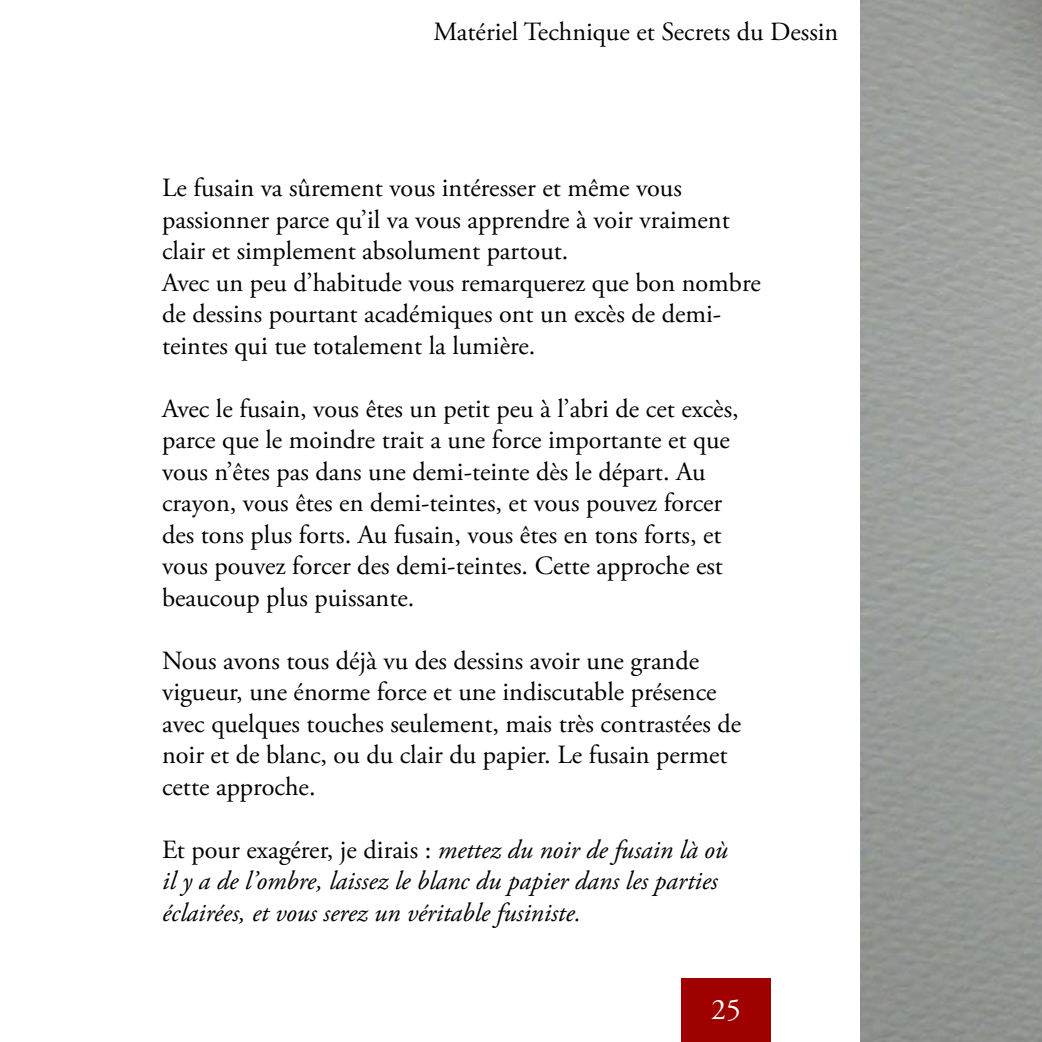
<style>
.page{position:relative;width:1042px;height:1042px;background:#fff}
.page>*{position:absolute;margin:0;border:0;box-sizing:border-box;transform-origin:0 0}
.t1{font:29.75px "Adobe Garamond Pro";color:#fff}
.t2{font:26.25px/31.5px "Adobe Garamond Pro";color:#000}
.t3{font:italic 26.25px/31.5px "Adobe Garamond Pro";color:#000}
.s1{font-style:normal}
</style>
<div class="page">
<div style="left:681px;top:979px;width:90px;height:63px;background:#9f0000"></div>
<p class="t2" style="left:433px;top:16px;width:406px">Matériel Technique et Secrets du Dessin</p>
<p class="t2" style="left:162px;top:173px;width:600px">Le fusain va sûrement vous intéresser et même vous passionner parce qu’il va vous apprendre à voir vraiment clair et simplement absolument partout.<br>Avec un peu d’habitude vous remarquerez que bon nombre de dessins pourtant académiques ont un excès de demi&shy;teintes qui tue totalement la lumière.</p>
<p class="t2" style="left:162px;top:393px;width:578px">Avec le fusain, vous êtes un petit peu à l’abri de cet excès, parce que le moindre trait a une force importante et que vous n’êtes pas dans une demi-teinte dès le départ. Au crayon, vous êtes en demi-teintes, et vous pouvez forcer des tons plus forts. Au fusain, vous êtes en tons forts, et vous pouvez forcer des demi-teintes. Cette approche est beaucoup plus puissante.</p>
<p class="t2" style="left:162px;top:645px;width:580px">Nous avons tous déjà vu des dessins avoir une grande vigueur, une énorme force et une indiscutable présence avec quelques touches seulement, mais très contrastées de noir et de blanc, ou du clair du papier. Le fusain permet cette approche.</p>
<p class="t3" style="left:162px;top:834px;width:567px"><span class="s1">Et pour exagérer, je dirais :</span> mettez du noir de fusain là où il y a de l’ombre, laissez le blanc du papier dans les parties éclairées, et vous serez un véritable fusiniste.</p>
<p class="t1" style="left:711px;top:991px;width:31px">25</p>
</div>
